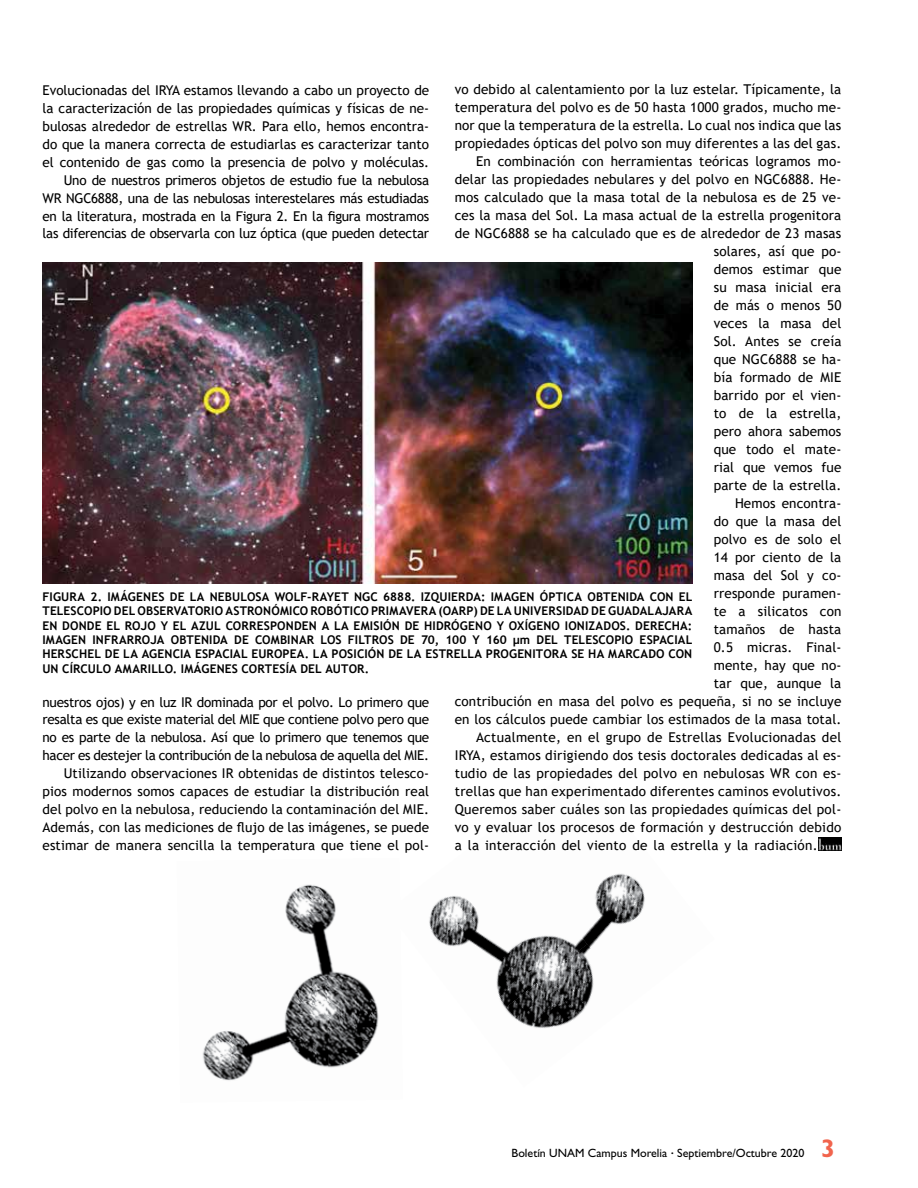
<style>
.page{position:relative;width:918px;height:1188px;background:#fff}
.page>*{position:absolute;margin:0;border:0;box-sizing:border-box;transform-origin:0 0}
.t1{font:13.5px/18px "Trebuchet MS";letter-spacing:.01em;color:#000;text-align:right}
.t2{font:700 12px/14.4px "Trebuchet MS";letter-spacing:.015em;color:#000;text-align:justify}
.t3{font:12px "Gill Sans Std";color:#000}
.s1{font-weight:700;font-size:25.5px;color:#f1644d}
</style>
<div class="page">
<img style="left:202px;top:965px;width:125px;height:116px">
<img style="left:285px;top:884px;width:51px;height:81px">
<img style="left:327px;top:962px;width:52px;height:106px">
<img style="left:362px;top:962px;width:17px;height:1px">
<img style="left:429px;top:896px;width:67px;height:51px">
<img style="left:518px;top:873px;width:127px;height:71px">
<img style="left:478px;top:944px;width:116px;height:84px">
<img style="left:610px;top:910px;width:35px;height:34px">
<img style="left:818px;top:838px;width:23px;height:13px">
<img style="left:43px;top:263px;width:649px;height:321px">
<p class="t1" style="left:455px;top:81px;width:388px">vo debido al calentamiento por la luz estelar. Típicamente, la</p>
<p class="t1" style="left:455px;top:99px;width:388px">temperatura del polvo es de 50 hasta 1000 grados, mucho me-</p>
<p class="t1" style="left:455px;top:117px;width:388px">nor que la temperatura de la estrella. Lo cual nos indica que las</p>
<p class="t1" style="left:455px;top:135px;width:388px">propiedades ópticas del polvo son muy diferentes a las del gas.</p>
<p class="t1" style="left:476px;top:153px;width:367px">En combinación con herramientas teóricas logramos mo-</p>
<p class="t1" style="left:455px;top:171px;width:388px">delar las propiedades nebulares y del polvo en NGC6888. He-</p>
<p class="t1" style="left:455px;top:189px;width:388px">mos calculado que la masa total de la nebulosa es de 25 ve-</p>
<p class="t1" style="left:455px;top:207px;width:388px">ces la masa del Sol. La masa actual de la estrella progenitora</p>
<p class="t1" style="left:455px;top:225px;width:388px">de NGC6888 se ha calculado que es de alrededor de 23 masas</p>
<p class="t1" style="left:714px;top:243px;width:129px">solares, así que po-</p>
<p class="t1" style="left:714px;top:261px;width:129px">demos estimar que</p>
<p class="t1" style="left:714px;top:279px;width:129px">su masa inicial era</p>
<p class="t1" style="left:714px;top:297px;width:129px">de más o menos 50</p>
<p class="t1" style="left:714px;top:315px;width:129px">veces la masa del</p>
<p class="t1" style="left:714px;top:333px;width:129px">Sol. Antes se creía</p>
<p class="t1" style="left:714px;top:351px;width:129px">que NGC6888 se ha-</p>
<p class="t1" style="left:714px;top:369px;width:129px">bía formado de MIE</p>
<p class="t1" style="left:714px;top:387px;width:129px">barrido por el vien-</p>
<p class="t1" style="left:714px;top:405px;width:129px">to de la estrella,</p>
<p class="t1" style="left:714px;top:423px;width:129px">pero ahora sabemos</p>
<p class="t1" style="left:714px;top:440px;width:129px">que todo el mate-</p>
<p class="t1" style="left:714px;top:458px;width:129px">rial que vemos fue</p>
<p class="t1" style="left:714px;top:476px;width:129px">parte de la estrella.</p>
<p class="t1" style="left:735px;top:494px;width:108px">Hemos encontra-</p>
<p class="t1" style="left:714px;top:512px;width:129px">do que la masa del</p>
<p class="t1" style="left:714px;top:530px;width:129px">polvo es de solo el</p>
<p class="t1" style="left:714px;top:548px;width:129px">14 por ciento de la</p>
<p class="t1" style="left:714px;top:566px;width:129px">masa del Sol y co-</p>
<p class="t1" style="left:714px;top:584px;width:129px">rresponde puramen-</p>
<p class="t1" style="left:714px;top:602px;width:129px">te a silicatos con</p>
<p class="t1" style="left:714px;top:620px;width:129px">tamaños de hasta</p>
<p class="t1" style="left:714px;top:638px;width:129px">0.5 micras. Final-</p>
<p class="t1" style="left:714px;top:656px;width:129px">mente, hay que no-</p>
<p class="t1" style="left:714px;top:674px;width:129px">tar que, aunque la</p>
<p class="t1" style="left:455px;top:692px;width:388px">contribución en masa del polvo es pequeña, si no se incluye</p>
<p class="t1" style="left:455px;top:710px;width:388px">en los cálculos puede cambiar los estimados de la masa total.</p>
<p class="t1" style="left:476px;top:728px;width:367px">Actualmente, en el grupo de Estrellas Evolucionadas del</p>
<p class="t1" style="left:455px;top:746px;width:388px">IRYA, estamos dirigiendo dos tesis doctorales dedicadas al es-</p>
<p class="t1" style="left:455px;top:764px;width:388px">tudio de las propiedades del polvo en nebulosas WR con es-</p>
<p class="t1" style="left:455px;top:782px;width:388px">trellas que han experimentado diferentes caminos evolutivos.</p>
<p class="t1" style="left:455px;top:800px;width:388px">Queremos saber cuáles son las propiedades químicas del pol-</p>
<p class="t1" style="left:455px;top:818px;width:388px">vo y evaluar los procesos de formación y destrucción debido</p>
<p class="t1" style="left:455px;top:836px;width:364px">a la interacción del viento de la estrella y la radiación.</p>
<p class="t1" style="left:43px;top:81px;width:388px">Evolucionadas del IRYA estamos llevando a cabo un proyecto de la caracterización de las propiedades químicas y físicas de ne&shy;bulosas alrededor de estrellas WR. Para ello, hemos encontra&shy;do que la manera correcta de estudiarlas es caracterizar tanto el contenido de gas como la presencia de polvo y moléculas.<br>Uno de nuestros primeros objetos de estudio fue la nebulosa WR NGC6888, una de las nebulosas interestelares más estudiadas en la literatura, mostrada en la Figura 2. En la figura mostramos las diferencias de observarla con luz óptica (que pueden detectar</p>
<p class="t2" style="left:42px;top:589px;width:652px;text-indent:341px">6888. IZQUIERDA: IMAGEN ÓPTICA OBTENIDA CON EL TELESCOPIO DEL OBSERVATORIO ASTRONÓMICO ROBÓTICO PRIMAVERA (OARP) DE LA UNIVERSIDAD DE GUADALAJARA EN DONDE EL ROJO Y EL AZUL CORRESPONDEN A LA EMISIÓN DE HIDRÓGENO Y OXÍGENO IONIZADOS. DERECHA:<br>IMAGEN INFRARROJA OBTENIDA DE COMBINAR LOS FILTROS DE 70, 100 Y 160 ΜM DEL TELESCOPIO ESPACIAL HERSCHEL DE LA AGENCIA ESPACIAL EUROPEA. LA POSICIÓN DE LA ESTRELLA PROGENITORA SE HA MARCADO CON UN CÍRCULO AMARILLO. IMÁGENES CORTESÍA DEL AUTOR.</p>
<p class="t2" style="left:43px;top:589px;width:321px">FIGURA 2. IMÁGENES DE LA NEBULOSA WOLF-RAYET NGC</p>
<p class="t1" style="left:43px;top:693px;width:388px">nuestros ojos) y en luz IR dominada por el polvo. Lo primero que resalta es que existe material del MIE que contiene polvo pero que no es parte de la nebulosa. Así que lo primero que tenemos que hacer es destejer la contribución de la nebulosa de aquella del MIE.<br>Utilizando observaciones IR obtenidas de distintos telesco&shy;pios modernos somos capaces de estudiar la distribución real del polvo en la nebulosa, reduciendo la contaminación del MIE.<br>Además, con las mediciones de flujo de las imágenes, se puede estimar de manera sencilla la temperatura que tiene el pol-</p>
<p class="t3" style="left:512px;top:1146px;width:325px">Boletín UNAM Campus Morelia <sup>.</sup> Septiembre/Octubre 2020 <span class="s1">3</span></p>
</div>
